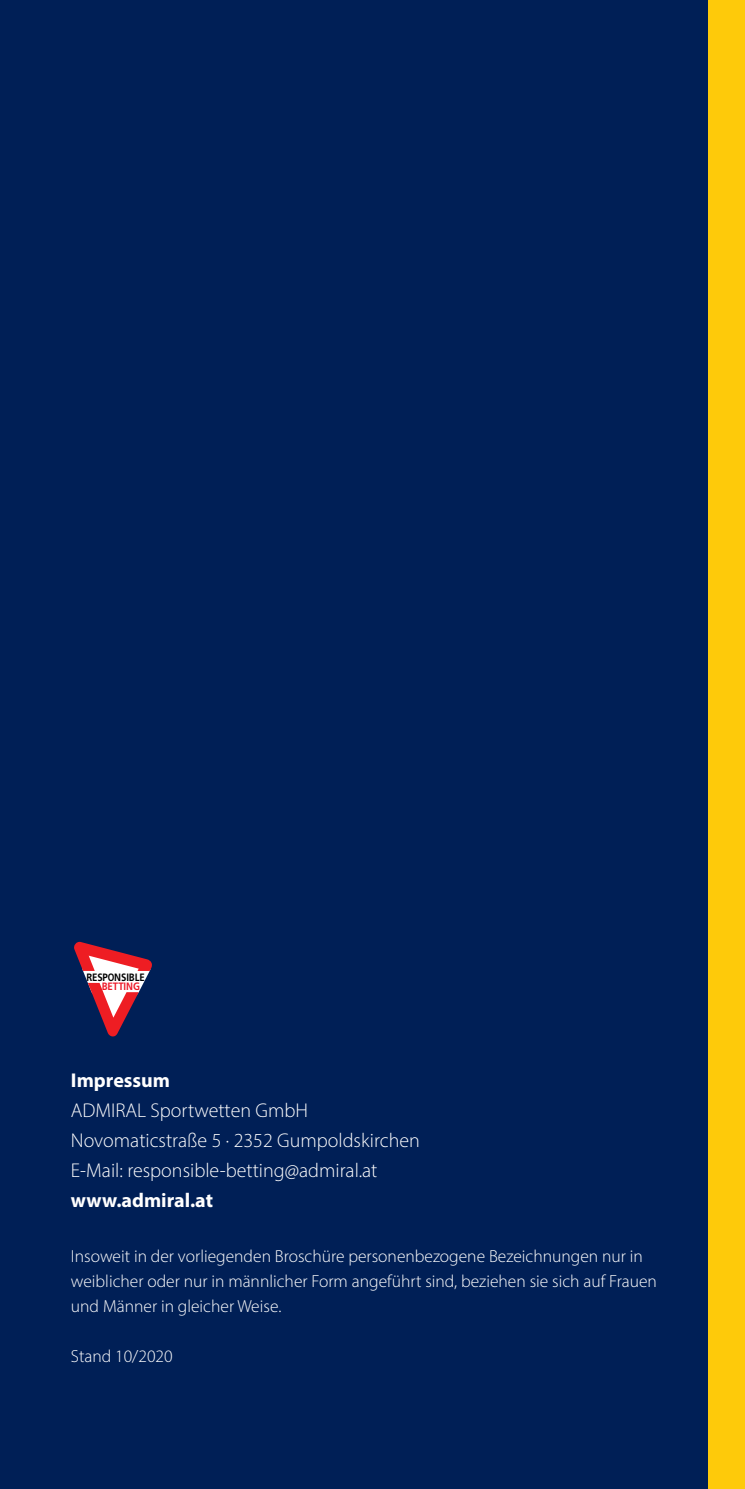
<style>
.page{position:relative;width:745px;height:1489px;background:#fff}
.page>*{position:absolute;margin:0;border:0;box-sizing:border-box;transform-origin:0 0}
.t1{font:300 20px/30px "Myriad Pro";color:#fff}
.t2{font:700 20px "Myriad Pro";color:#fff}
.t3{font:300 17.5px/25px "Myriad Pro";color:#fff}
.t4{font:700 10.75px/9px "Frutiger LT Std";letter-spacing:-.01em;color:#000001;scale:.9 1}
.s1{color:#ed1b2a}
</style>
<div class="page">
<div style="left:0;top:0;width:744px;height:1488px;background:#001f56"></div>
<svg style="left:74px;top:941px;width:78px;height:95px"></svg>
<div style="left:707px;top:0;width:37px;height:1488px;background:#feca0a"></div>
<p class="t4" style="left:102px;top:972px;width:49px;text-indent:-15px">RESPONSIBLE<br><span class="s1">BETTING</span></p>
<p class="t2" style="left:71px;top:1067px;width:101px">Impressum</p>
<p class="t1" style="left:71px;top:1094px;width:238px">ADMIRAL Sportwetten GmbH</p>
<p class="t1" style="left:71px;top:1124px;width:350px">Novomaticstraße 5 · 2352 Gumpoldskirchen<br>E-Mail: responsible-betting@admiral.at</p>
<p class="t2" style="left:71px;top:1187px;width:143px">www.admiral.at</p>
<p class="t3" style="left:71px;top:1243px;width:587px">Insoweit in der vorliegenden Broschüre personenbezogene Bezeichnungen nur in weiblicher oder nur in männlicher Form angeführt sind, beziehen sie sich auf Frauen und Männer in gleicher Weise.</p>
<p class="t3" style="left:71px;top:1343px;width:103px">Stand 10/2020</p>
</div>
